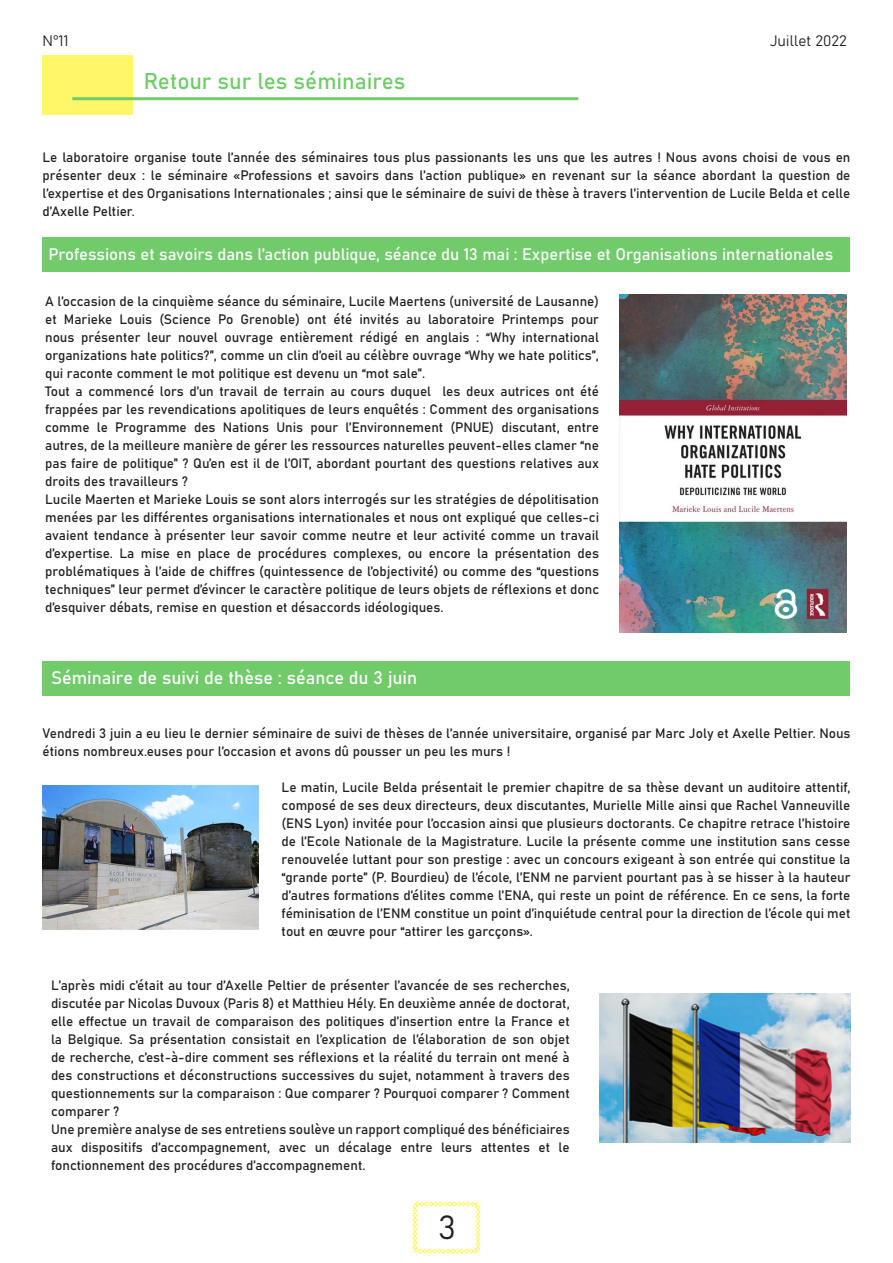
<style>
.page{position:relative;width:893px;height:1263px;background:#fff}
.page>*{position:absolute;margin:0;border:0;box-sizing:border-box;transform-origin:0 0}
.t1{font:33px "Bahnschrift";color:#231f20}
.Rubrique{font:22.5px "Bahnschrift";color:#71cb6b}
.Rubrique-2{font:18px "Bahnschrift";color:#fff}
.Rubrique-3{font:16.5px "Bahnschrift";color:#fff}
.t2{font:15px "Bahnschrift";color:#231f20}
.corps{font:13.5px/18px "Bahnschrift";color:#231f20;text-align:justify}
</style>
<div class="page">
<div style="left:43px;top:55px;width:90px;height:59px;background:#fff669"></div>
<hr style="left:72px;top:97px;width:506px;height:3px;background:#71cb6b">
<svg style="left:412px;top:1201px;width:68px;height:53px"></svg>
<div style="left:43px;top:238px;width:807px;height:34px;background:#71cb6b"></div>
<img style="left:620px;top:295px;width:227px;height:338px">
<div style="left:43px;top:661px;width:807px;height:34px;background:#71cb6b"></div>
<img style="left:43px;top:785px;width:215px;height:144px">
<img style="left:600px;top:993px;width:250px;height:149px">
<p class="t2" style="left:42px;top:29px;width:27px">N°11</p>
<p class="t2" style="left:770px;top:29px;width:78px">Juillet 2022</p>
<p class="Rubrique" style="left:144px;top:64px;width:263px">Retour sur les séminaires</p>
<p class="corps" style="left:43px;top:147px;width:809px">Le laboratoire organise toute l’année des séminaires tous plus passionants les uns que les autres ! Nous avons choisi de vous en présenter deux : le séminaire «Professions et savoirs dans l’action publique» en revenant sur la séance abordant la question de l’expertise et des Organisations Internationales ; ainsi que le séminaire de suivi de thèse à travers l’intervention de Lucile Belda et celle d’Axelle Peltier.</p>
<p class="Rubrique-3" style="left:48px;top:242px;width:786px">Professions et savoirs dans l’action publique, séance du 13 mai : Expertise et Organisations internationales</p>
<p class="corps" style="left:45px;top:291px;width:555px">A l’occasion de la cinquième séance du séminaire, Lucile Maertens (université de Lausanne) et Marieke Louis (Science Po Grenoble) ont été invités au laboratoire Printemps pour nous présenter leur nouvel ouvrage entièrement rédigé en anglais : “Why international organizations hate politics?”, comme un clin d’oeil au célèbre ouvrage “Why we hate politics”, qui raconte comment le mot politique est devenu un “mot sale”.</p>
<p class="corps" style="left:45px;top:381px;width:555px">Tout a commencé lors d’un travail de terrain au cours duquel les deux autrices ont été frappées par les revendications apolitiques de leurs enquêtés : Comment des organisations comme le Programme des Nations Unis pour l’Environnement (PNUE) discutant, entre autres, de la meilleure manière de gérer les ressources naturelles peuvent-elles clamer “ne pas faire de politique” ? Qu’en est il de l’OIT, abordant pourtant des questions relatives aux droits des travailleurs ?</p>
<p class="corps" style="left:45px;top:489px;width:555px">Lucile Maerten et Marieke Louis se sont alors interrogés sur les stratégies de dépolitisation menées par les différentes organisations internationales et nous ont expliqué que celles-ci avaient tendance à présenter leur savoir comme neutre et leur activité comme un travail d’expertise. La mise en place de procédures complexes, ou encore la présentation des problématiques à l’aide de chiffres (quintessence de l’objectivité) ou comme des “questions techniques” leur permet d’évincer le caractère politique de leurs objets de réflexions et donc d’esquiver débats, remise en question et désaccords idéologiques.</p>
<p class="Rubrique-2" style="left:51px;top:664px;width:368px">Séminaire de suivi de thèse : séance du 3 juin</p>
<p class="corps" style="left:43px;top:723px;width:809px">Vendredi 3 juin a eu lieu le dernier séminaire de suivi de thèses de l’année universitaire, organisé par Marc Joly et Axelle Peltier. Nous étions nombreux.euses pour l’occasion et avons dû pousser un peu les murs !</p>
<p class="corps" style="left:282px;top:777px;width:570px">Le matin, Lucile Belda présentait le premier chapitre de sa thèse devant un auditoire attentif, composé de ses deux directeurs, deux discutantes, Murielle Mille ainsi que Rachel Vanneuville (ENS Lyon) invitée pour l’occasion ainsi que plusieurs doctorants. Ce chapitre retrace l’histoire de l’Ecole Nationale de la Magistrature. Lucile la présente comme une institution sans cesse renouvelée luttant pour son prestige : avec un concours exigeant à son entrée qui constitue la “grande porte” (P. Bourdieu) de l’école, l’ENM ne parvient pourtant pas à se hisser à la hauteur d’autres formations d’élites comme l’ENA, qui reste un point de référence. En ce sens, la forte féminisation de l’ENM constitue un point d’inquiétude central pour la direction de l’école qui met tout en œuvre pour “attirer les garcçons».</p>
<p class="corps" style="left:51px;top:975px;width:520px">L’après midi c’était au tour d’Axelle Peltier de présenter l’avancée de ses recherches, discutée par Nicolas Duvoux (Paris 8) et Matthieu Hély. En deuxième année de doctorat, elle effectue un travail de comparaison des politiques d’insertion entre la France et la Belgique. Sa présentation consistait en l’explication de l’élaboration de son objet de recherche, c’est-à-dire comment ses réflexions et la réalité du terrain ont mené à des constructions et déconstructions successives du sujet, notamment à travers des questionnements sur la comparaison : Que comparer ? Pourquoi comparer ? Comment comparer ?</p>
<p class="corps" style="left:51px;top:1119px;width:520px">Une première analyse de ses entretiens soulève un rapport compliqué des bénéficiaires aux dispositifs d’accompagnement, avec un décalage entre leurs attentes et le fonctionnement des procédures d’accompagnement.</p>
<p class="t1" style="left:439px;top:1202px;width:19px">3</p>
</div>
